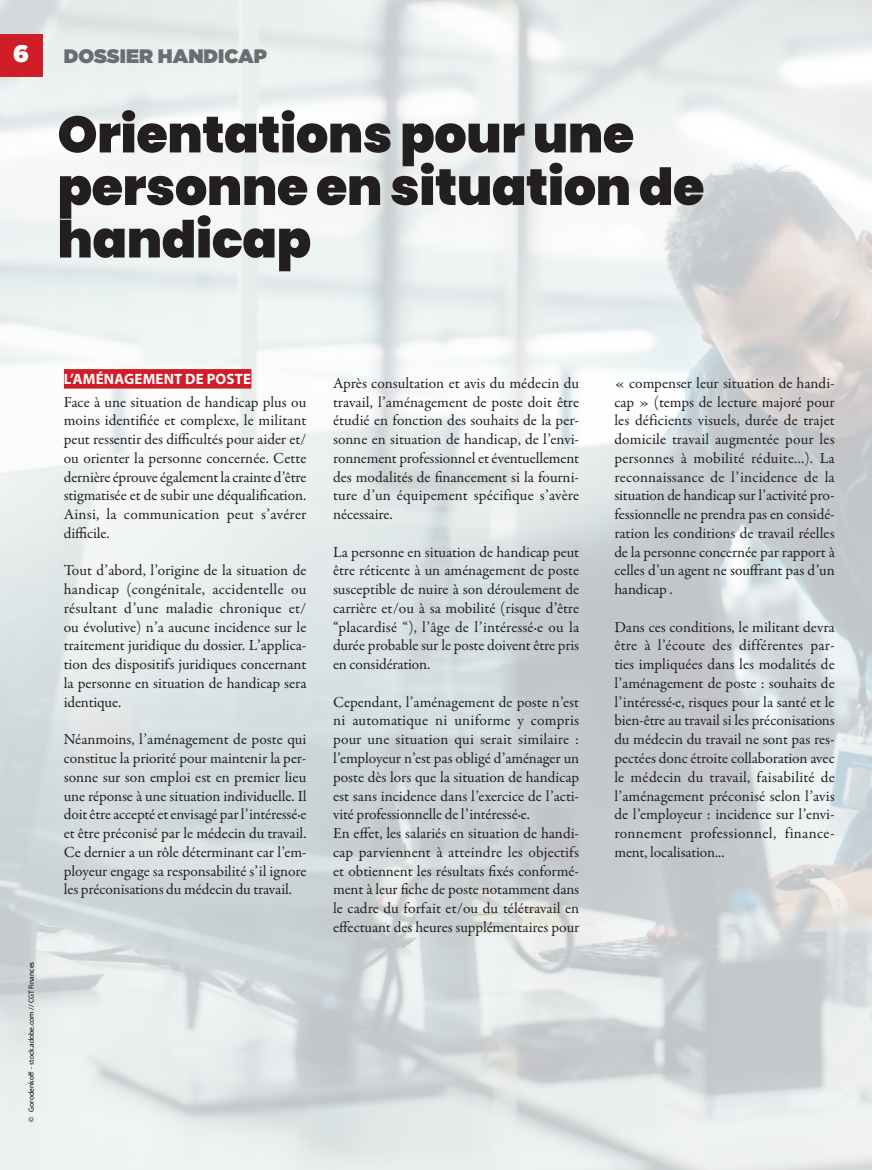
<style>
.page{position:relative;width:872px;height:1170px;background:#fff}
.page>*{position:absolute;margin:0;border:0;box-sizing:border-box;transform-origin:0 0}
.ARTICLE_TITRE{font:900 51px/52.5px "Poppins";letter-spacing:-.01em;color:#231f20}
.t1{font:900 24px "Gotham";color:#fff}
.t2{font:900 19.5px "Gotham";color:#6c6d70}
.t3{font:15.45px/18.8px "Garamond Premr Pro";letter-spacing:-.005em;color:#231f20;text-align:justify}
.ARTICLE_INTERTITRE_N{font:700 15px "Myriad Pro";letter-spacing:.01em;color:#fff}
.PHOTO_CREDIT{font:7.5px "Myriad Pro";color:#000200}
</style>
<div class="page">
<div style="left:64px;top:369px;width:187px;height:19px;background:#d01e29"></div>
<div style="left:0;top:34px;width:43px;height:43px;background:#d01e29"></div>
<h2 class="t1" style="left:13px;top:37px;width:17px">6</h2>
<p class="t2" style="left:64px;top:42px;width:205px">DOSSIER HANDICAP</p>
<p class="ARTICLE_TITRE" style="left:57px;top:109px;width:648px">Orientations pour une personne en situation de handicap</p>
<p class="PHOTO_CREDIT" style="left:27px;top:1121px;width:161px;rotate:-90deg">© Gorodenkoff - stock.adobe.com // CGT Finances</p>
<p class="ARTICLE_INTERTITRE_N" style="left:64px;top:369px;width:189px">L’AMÉNAGEMENT DE POSTE</p>
<p class="t3" style="left:64px;top:392px;width:244px">Face à une situation de handicap plus ou moins identifiée et complexe, le militant peut ressentir des difficultés pour aider et/ ou orienter la personne concernée. Cette dernière éprouve également la crainte d’être stigmatisée et de subir une déqualification.<br>Ainsi, la communication peut s’avérer difficile.</p>
<p class="t3" style="left:64px;top:561px;width:244px">Tout d’abord, l’origine de la situation de handicap (congénitale, accidentelle ou résultant d’une maladie chronique et/ ou évolutive) n’a aucune incidence sur le traitement juridique du dossier. L’applica&shy;tion des dispositifs juridiques concernant la personne en situation de handicap sera identique.</p>
<p class="t3" style="left:64px;top:730px;width:244px">Néanmoins, l’aménagement de poste qui constitue la priorité pour maintenir la per&shy;sonne sur son emploi est en premier lieu une réponse à une situation individuelle. Il doit être accepté et envisagé par l’intéressé·e et être préconisé par le médecin du travail.<br>Ce dernier a un rôle déterminant car l’em&shy;ployeur engage sa responsabilité s’il ignore les préconisations du médecin du travail.</p>
<p class="t3" style="left:333px;top:374px;width:248px">Après consultation et avis du médecin du travail, l’aménagement de poste doit être étudié en fonction des souhaits de la per&shy;sonne en situation de handicap, de l’envi&shy;ronnement professionnel et éventuellement des modalités de financement si la fourni&shy;ture d’un équipement spécifique s’avère nécessaire.</p>
<p class="t3" style="left:333px;top:542px;width:248px">La personne en situation de handicap peut être réticente à un aménagement de poste susceptible de nuire à son déroulement de carrière et/ou à sa mobilité (risque d’être “placardisé “), l’âge de l’intéressé·e ou la durée probable sur le poste doivent être pris en considération.</p>
<p class="t3" style="left:333px;top:692px;width:247px">Cependant, l’aménagement de poste n’est ni automatique ni uniforme y compris pour une situation qui serait similaire : l’employeur n’est pas obligé d’aménager un poste dès lors que la situation de handicap est sans incidence dans l’exercice de l’acti&shy;vité professionnelle de l’intéressé·e.</p>
<p class="t3" style="left:333px;top:824px;width:248px">En effet, les salariés en situation de handi&shy;cap parviennent à atteindre les objectifs et obtiennent les résultats fixés conformé&shy;ment à leur fiche de poste notamment dans le cadre du forfait et/ou du télétravail en effectuant des heures supplémentaires pour</p>
<p class="t3" style="left:614px;top:374px;width:222px">« compenser leur situation de handi&shy;cap » (temps de lecture majoré pour les déficients visuels, durée de trajet domicile travail augmentée pour les personnes à mobilité réduite...). La reconnaissance de l’incidence de la situation de handicap sur l’activité pro&shy;fessionnelle ne prendra pas en considé&shy;ration les conditions de travail réelles de la personne concernée par rapport à celles d’un agent ne souffrant pas d’un handicap .</p>
<p class="t3" style="left:614px;top:617px;width:222px">Dans ces conditions, le militant devra être à l’écoute des différentes par&shy;ties impliquées dans les modalités de l’aménagement de poste : souhaits de l’intéressé·e, risques pour la santé et le bien-être au travail si les préconisations du médecin du travail ne sont pas res&shy;pectées donc étroite collaboration avec le médecin du travail, faisabilité de l’aménagement préconisé selon l’avis de l’employeur : incidence sur l’envi&shy;ronnement professionnel, finance&shy;ment, localisation...</p>
</div>
